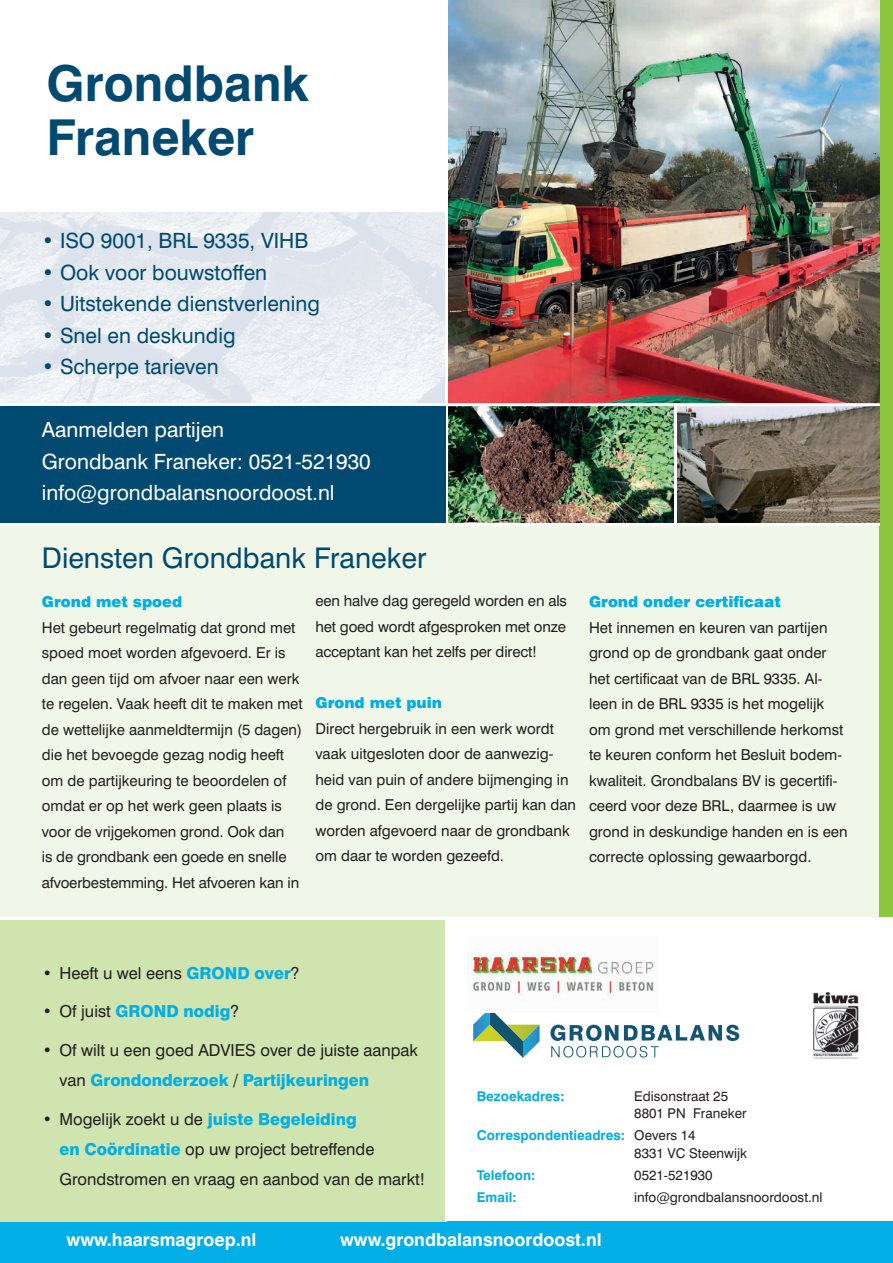
<style>
.page{position:relative;width:893px;height:1263px;background:#fff}
.page>*{position:absolute;margin:0;border:0;box-sizing:border-box;transform-origin:0 0}
.t1{font:700 49.5px/54px "Swiss 721 BT";color:#004a72}
.t2{font:28.5px "Swiss 721 BT";color:#004a72}
.t3{font:21px "Swiss 721 BT";color:#004a72}
.t4{font:21px/31.5px "Swiss 721 BT";color:#fff}
.t5{font:700 18px "Swiss 721 BT";color:#fff}
.t6{font:16.5px/30.2px "Swiss 721 BT";color:#231f20}
.t7{font:800 16.5px "Swiss 721 BT";color:#03ade5}
.t8{font:15px/25.5px "Swiss 721 BT";color:#231f20}
.t9{font:900 15px "Swiss 721 BT";color:#03ade5}
.t10{font:13.5px/17.5px "Swiss 721 BT";color:#231f20}
.t11{font:700 13.5px "Swiss 721 BT";color:#03ade5}
.s1{font-weight:800;color:#03ade5}
.s2{font-weight:400;color:#231f20}
.s3{font-weight:700;color:#03ade5}
</style>
<div class="page">
<div style="left:0;top:404px;width:893px;height:516px;background:#f1f7e8"></div>
<div style="left:0;top:1221px;width:893px;height:42px;background:#03ade5"></div>
<img style="left:0;top:213px;width:445px;height:190px">
<svg style="left:473px;top:1013px;width:67px;height:45px"></svg>
<svg style="left:550px;top:1025px;width:189px;height:32px"></svg>
<img style="left:467px;top:952px;width:187px;height:49px">
<img style="left:813px;top:992px;width:46px;height:67px">
<img style="left:448px;top:406px;width:432px;height:117px">
<div style="left:0;top:920px;width:446px;height:302px;background:#cfe4ae"></div>
<div style="left:880px;top:0;width:13px;height:920px;background:#8bc63e"></div>
<img style="left:448px;top:0;width:432px;height:403px">
<hr style="left:445px;top:920px;width:3px;height:301px;background:#fff">
<hr style="left:0;top:917px;width:893px;height:3px;background:#fff">
<hr style="left:0;top:403px;width:880px;height:3px;background:#fff">
<hr style="left:445px;top:0;width:3px;height:524px;background:#fff">
<hr style="left:674px;top:403px;width:3px;height:121px;background:#fff">
<hr style="left:0;top:523px;width:880px;height:3px;background:#fff">
<div style="left:0;top:406px;width:445px;height:117px;background:#004a72"></div>
<h1 class="t1" style="left:46px;top:56px;width:264px">Grondbank<br>Franeker</h1>
<h3 class="t3" style="left:42px;top:228px;width:268px">• ISO 9001, BRL 9335, VIHB</h3>
<h3 class="t3" style="left:42px;top:260px;width:227px">• Ook voor bouwstoffen</h3>
<h3 class="t3" style="left:42px;top:291px;width:280px">• Uitstekende dienstverlening</h3>
<h3 class="t3" style="left:42px;top:323px;width:195px">• Snel en deskundig</h3>
<h3 class="t3" style="left:42px;top:354px;width:178px">• Scherpe tarieven</h3>
<h3 class="t4" style="left:42px;top:414px;width:330px">Aanmelden partijen<br>Grondbank Franeker: 0521-521930 info@grondbalansnoordoost.nl</h3>
<h2 class="t2" style="left:42px;top:540px;width:386px">Diensten Grondbank Franeker</h2>
<p class="t9" style="left:42px;top:592px;width:142px">Grond met spoed</p>
<p class="t8" style="left:42px;top:614px;width:262px">Het gebeurt regelmatig dat grond met spoed moet worden afgevoerd. Er is dan geen tijd om afvoer naar een werk te regelen. Vaak heeft dit te maken met de wettelijke aanmeldtermijn (5 dagen) die het bevoegde gezag nodig heeft om de partijkeuring te beoordelen of omdat er op het werk geen plaats is voor de vrijgekomen grond. Ook dan<br>is de grondbank een goede en snelle afvoerbestemming. Het afvoeren kan in</p>
<p class="t8" style="left:315px;top:588px;width:253px;text-align:justify">een halve dag geregeld worden en als het goed wordt afgesproken met onze acceptant kan het zelfs per direct!</p>
<p class="t9" style="left:315px;top:694px;width:128px">Grond met puin</p>
<p class="t8" style="left:315px;top:716px;width:262px">Direct hergebruik in een werk wordt vaak uitgesloten door de aanwezig&shy;heid van puin of andere bijmenging in de grond. Een dergelijke partij kan dan worden afgevoerd naar de grondbank om daar te worden gezeefd.</p>
<p class="t9" style="left:589px;top:592px;width:193px">Grond onder certificaat</p>
<p class="t8" style="left:589px;top:614px;width:260px">Het innemen en keuren van partijen grond op de grondbank gaat onder het certificaat van de BRL 9335. Al&shy;leen in de BRL 9335 is het mogelijk om grond met verschillende herkomst te keuren conform het Besluit bodem&shy;kwaliteit. Grondbalans BV is gecertifi&shy;ceerd voor deze BRL, daarmee is uw grond in deskundige handen en is een correcte oplossing gewaarborgd.</p>
<p class="t6" style="left:43px;top:957px;width:259px">• Heeft u wel eens <span class="s1">GROND over</span>?</p>
<p class="t7" style="left:43px;top:1001px;width:198px"><span class="s2">• Of juist</span> GROND nodig<span class="s2">?</span></p>
<p class="t6" style="left:60px;top:1035px;width:360px;text-indent:-17px">• Of wilt u een goed ADVIES over de juiste aanpak van <span class="s1">Grondonderzoek</span> / <span class="s1">Partijkeuringen</span></p>
<p class="t6" style="left:60px;top:1104px;width:367px;text-indent:-17px">• Mogelijk zoekt u de <span class="s1">juiste Begeleiding<br>en Coördinatie</span> op uw project betreffende<br>Grondstromen en vraag en aanbod van de markt!</p>
<p class="t11" style="left:477px;top:1088px;width:89px">Bezoekadres:</p>
<p class="t10" style="left:634px;top:1087px;width:114px">Edisonstraat 25<br>8801 PN Franeker</p>
<p class="t10" style="left:634px;top:1127px;width:114px;text-indent:-158px"><span class="s3">Correspondentieadres:</span> Oevers 14<br>8331 VC Steenwijk</p>
<p class="t11" style="left:477px;top:1167px;width:60px">Telefoon:</p>
<p class="t10" style="left:634px;top:1166px;width:80px">0521-521930</p>
<p class="t11" style="left:477px;top:1189px;width:41px">Email:</p>
<p class="t10" style="left:634px;top:1188px;width:190px">info@grondbalansnoordoost.nl</p>
<p class="t5" style="left:67px;top:1228px;width:191px">www.haarsmagroep.nl</p>
<p class="t5" style="left:340px;top:1228px;width:263px">www.grondbalansnoordoost.nl</p>
</div>
